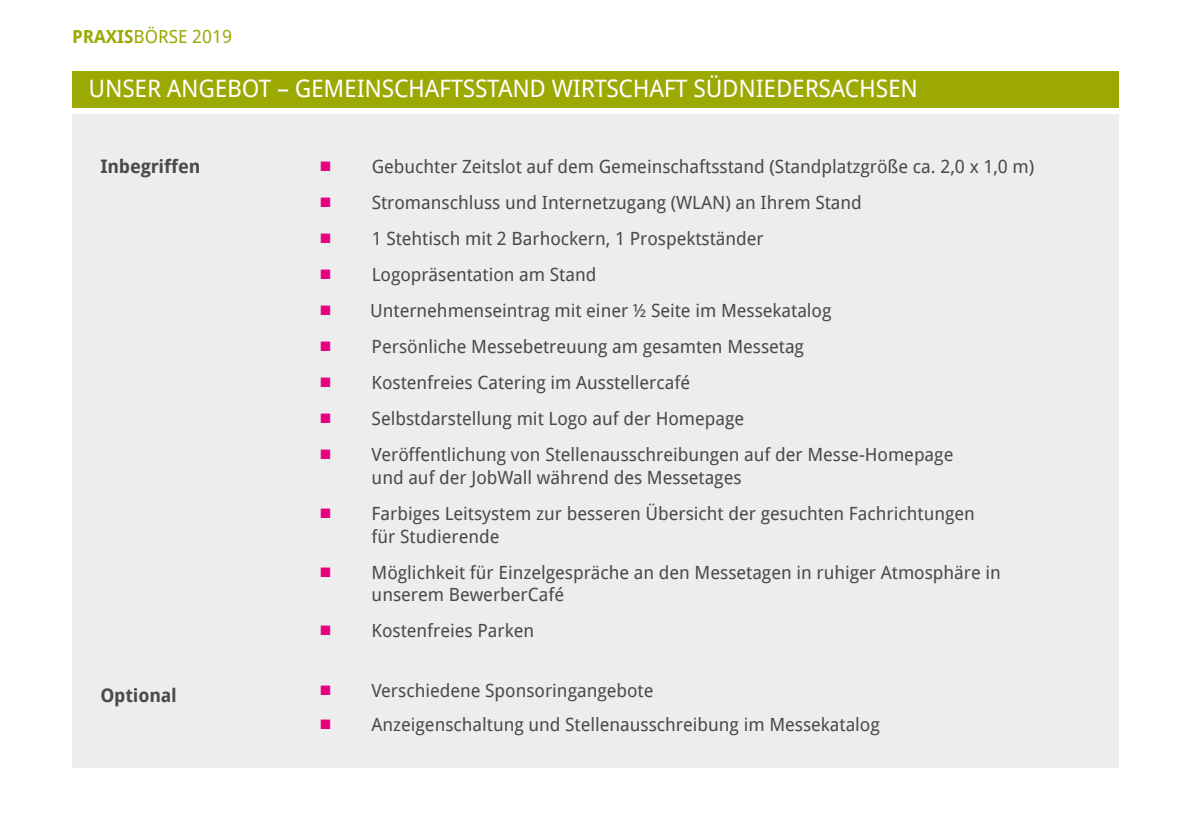
<style>
.page{position:relative;width:1191px;height:840px;background:#fff}
.page>*{position:absolute;margin:0;border:0;box-sizing:border-box;transform-origin:0 0}
.t1{font:24px "Droid Sans";letter-spacing:-.01em;color:#fff}
.t2{font:700 18.6px "Droid Sans";letter-spacing:-.01em;color:#4b4a4a}
.t3{font:18.2px/36px "Droid Sans";color:#4b4a4a}
.t4{font:18px "Droid Sans";color:#9ba902}
.s1{font-weight:700}
</style>
<div class="page">
<div style="left:72px;top:71px;width:1047px;height:36px;background:#9ba902"></div>
<div style="left:72px;top:114px;width:1046px;height:653px;background:#ededed"></div>
<p class="t4" style="left:72px;top:24px;width:161px"><span class="s1">PRAXIS</span>BÖRSE 2019</p>
<h1 class="t1" style="left:89px;top:72px;width:831px">UNSER ANGEBOT – GEMEINSCHAFTSSTAND WIRTSCHAFT SÜDNIEDERSACHSEN</h1>
<p class="t2" style="left:100px;top:153px;width:102px">Inbegriffen</p>
<p class="t3" style="left:370px;top:148px;width:665px">Gebuchter Zeitslot auf dem Gemeinschaftsstand (Standplatzgröße ca. 2,0 x 1,0 m)<br>Stromanschluss und Internetzugang (WLAN) an Ihrem Stand<br>1 Stehtisch mit 2 Barhockern, 1 Prospektständer<br>Logopräsentation am Stand<br>Unternehmenseintrag mit einer ½ Seite im Messekatalog<br>Persönliche Messebetreuung am gesamten Messetag<br>Kostenfreies Catering im Ausstellercafé<br>Selbstdarstellung mit Logo auf der Homepage<br>Veröffentlichung von Stellenausschreibungen auf der Messe-Homepage</p>
<p class="t3" style="left:372px;top:459px;width:605px">und auf der JobWall während des Messetages<br>Farbiges Leitsystem zur besseren Übersicht der gesuchten Fachrichtungen</p>
<p class="t3" style="left:372px;top:518px;width:631px">für Studierende<br>Möglichkeit für Einzelgespräche an den Messetagen in ruhiger Atmosphäre in</p>
<p class="t3" style="left:372px;top:575px;width:194px">unserem BewerberCafé<br>Kostenfreies Parken</p>
<p class="t2" style="left:100px;top:681px;width:78px">Optional</p>
<p class="t3" style="left:371px;top:672px;width:510px;line-height:34px">Verschiedene Sponsoringangebote<br>Anzeigenschaltung und Stellenausschreibung im Messekatalog</p>
</div>
